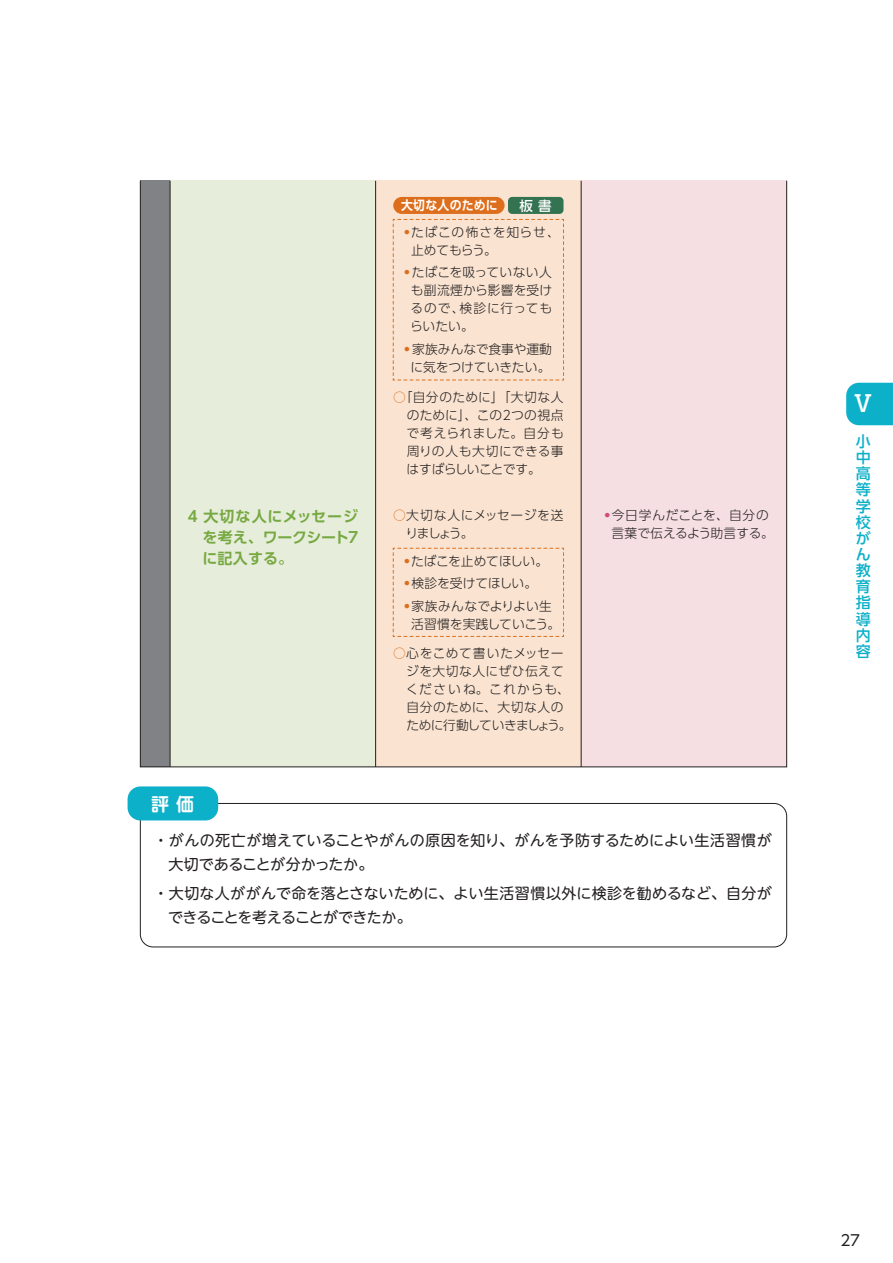
<style>
.page{position:relative;width:893px;height:1263px;background:#fff}
.page>*{position:absolute;margin:0;border:0;box-sizing:border-box;transform-origin:0 0}
.t1{font:500 22.5px "UD Shin Go Pro";color:#fff}
.t2{font:700 18px "UD Shin M Go Pro De";color:#fff}
.t3{font:15px/24px "UD Shin M Go Pro";color:#231f20}
.t4{font:700 15px/21px "UD Shin Go Pro De";letter-spacing:.01em;color:#77a942}
.t5{font:500 15px/16.2px "UD Shin Go Pro";color:#0cb0c9;text-align:justify}
.t6{font:15px "MO Clear Tone SG";color:#231f20}
.t7{font:500 13.5px "UD Shin Go Pro";color:#fff}
.t8{font:300 12.75px/18px "UD Shin Go Pro";letter-spacing:.005em;color:#231f20;text-align:justify}
.t9{font:300 12.75px/18px "UD Shin Go Pro";letter-spacing:.035em;color:#231f20}
.t10{font:300 12.75px/18px "UD Shin Go Pro";letter-spacing:.045em;color:#231f20}
.t11{font:300 12.75px/18px "UD Shin Go Pro";letter-spacing:.05em;color:#231f20}
.t12{font:700 12.75px "UD Shin Go Pro De";letter-spacing:.02em;color:#fff;scale:.93 1}
.s1{color:#dd6e1c}
</style>
<div class="page">
<div style="left:170px;top:181px;width:206px;height:586px;background:#e7eddb"></div>
<div style="left:376px;top:181px;width:205px;height:586px;background:#fae4d1"></div>
<div style="left:581px;top:181px;width:206px;height:586px;background:#f6dfe3"></div>
<div style="left:140px;top:181px;width:30px;height:586px;background:#808285"></div>
<hr style="left:170px;top:181px;width:1px;height:586px;background:#231f20">
<hr style="left:375px;top:181px;width:1px;height:586px;background:#231f20">
<hr style="left:581px;top:181px;width:1px;height:586px;background:#231f20">
<div style="left:140px;top:803px;width:647px;height:144px;border:1px solid #231f20;border-radius:13px"></div>
<div style="left:128px;top:786px;width:90px;height:34px;background:#0cb0c9;border-radius:13px"></div>
<div style="left:393px;top:197px;width:112px;height:17px;background:#dd6e1c;border-radius:9px"></div>
<svg style="left:392px;top:219px;width:172px;height:162px"></svg>
<div style="left:508px;top:197px;width:55px;height:17px;background:#347352;border-radius:4px"></div>
<svg style="left:392px;top:547px;width:172px;height:90px"></svg>
<div style="left:846px;top:383px;width:47px;height:42px;background:#0cb0c9"></div>
<p class="t7" style="left:519px;top:194px;width:34px">板 書</p>
<p class="t12" style="left:401px;top:195px;width:105px">大切な人のために</p>
<p class="t10" style="left:411px;top:222px;width:150px;text-indent:-7px"><sup>●</sup> たばこの怖さを知らせ、止めてもらう。</p>
<p class="t8" style="left:410px;top:263px;width:144px;text-indent:-6px"><sup>●</sup> たばこを吸っていない人も副流煙から影響を受けるので、検診に行ってもらいたい。</p>
<p class="t8" style="left:404px;top:339px;width:149px;text-align:center"><sup>●</sup> 家族みんなで食事や運動に気をつけていきたい。</p>
<p class="t4" style="left:202px;top:505px;width:160px;text-indent:-15px">4 大切な人にメッセージを考え、ワークシート７に記入する。</p>
<h2 class="t2" style="left:151px;top:789px;width:44px">評 価</h2>
<p class="t8" style="left:406px;top:387px;width:159px;text-indent:-13px"><span class="s1">○</span>「自分のために」「大切な人のために」、この２つの視点で考えられました。自分も周りの人も大切にできる事はすばらしいことです。</p>
<p class="t11" style="left:406px;top:505px;width:159px;text-indent:-12px"><span class="s1">○</span>大切な人にメッセージを送りましょう。</p>
<p class="t8" style="left:404px;top:551px;width:145px"><sup>●</sup> たばこを止めてほしい。</p>
<p class="t8" style="left:404px;top:574px;width:134px"><sup>●</sup> 検診を受けてほしい。</p>
<p class="t8" style="left:411px;top:596px;width:151px;text-indent:-7px"><sup>●</sup> 家族みんなでよりよい生活習慣を実践していこう。</p>
<p class="t9" style="left:406px;top:644px;width:167px;text-indent:-12px"><span class="s1">○</span>心をこめて書いたメッセージを大切な人にぜひ伝えてくださいね。これからも、自分のために、大切な人のために行動していきましょう。</p>
<p class="t8" style="left:605px;top:505px;width:171px;text-align:center"><sup>●</sup> 今日学んだことを、自分の言葉で伝えるよう助言する。</p>
<p class="t3" style="left:169px;top:828px;width:605px;text-indent:-15px">・がんの死亡が増えていることやがんの原因を知り、がんを予防するためによい生活習慣が大切であることが分かったか。</p>
<p class="t3" style="left:168px;top:880px;width:605px;text-indent:-15px">・大切な人ががんで命を落とさないために、よい生活習慣以外に検診を勧めるなど、自分ができることを考えることができたか。</p>
<h1 class="t1" style="left:852px;top:385px;width:24px">Ⅴ</h1>
<p class="t5" style="left:856px;top:432px;width:17px">小中高等学校がん教育指導内容</p>
<p class="t6" style="left:841px;top:1230px;width:20px">27</p>
</div>
